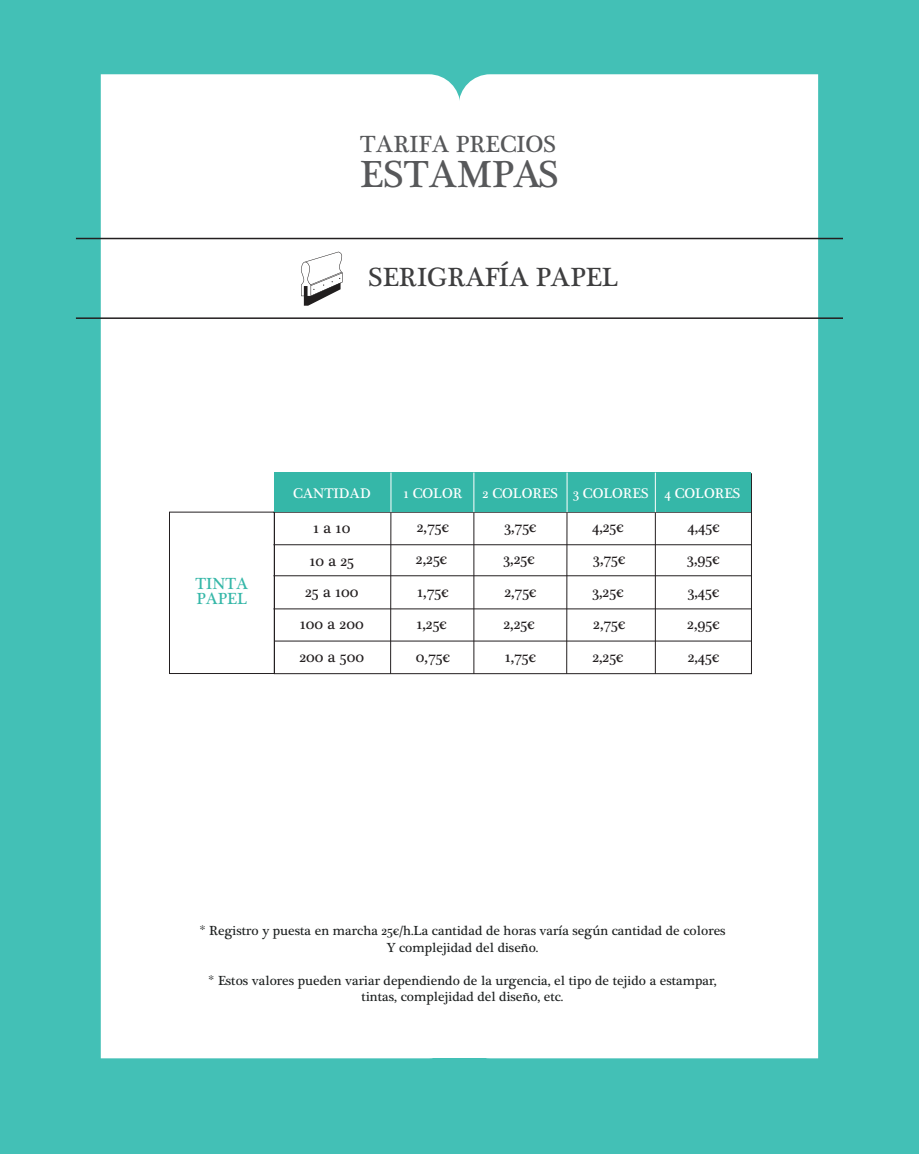
<style>
.page{position:relative;width:919px;height:1154px;background:#fff}
.page>*{position:absolute;margin:0;border:0;box-sizing:border-box;transform-origin:0 0}
.t1{font:38.7px "Plantagenet Cherokee";color:#57585a}
.t2{font:27px "Plantagenet Cherokee";color:#3e3e3f}
.t3{font:24px "Plantagenet Cherokee";color:#57585a}
.t4{font:16.5px/14.7px "Plantagenet Cherokee";color:#35b7a8}
.t5{font:16.05px/31.8px "Plantagenet Cherokee";color:#231f20;text-align:center}
.t6{font:14.25px "Plantagenet Cherokee";color:#fff}
.t7{font:13.5px/16.5px "Plantagenet Cherokee";color:#1d2020;text-align:center}
</style>
<div class="page">
<div style="left:0;top:0;width:918px;height:1154px;background:#43c0b6"></div>
<div style="left:101px;top:74px;width:357px;height:984px;background:#fff"></div>
<div style="left:458px;top:74px;width:360px;height:984px;background:#fff"></div>
<div style="left:388px;top:1008px;width:150px;height:50px;background:#fff"></div>
<hr style="left:76px;top:238px;width:766px;height:1px;background:#231f20">
<hr style="left:76px;top:317px;width:766px;height:2px;background:#231f20">
<div style="left:169px;top:512px;width:105px;height:162px;border:1px solid #231f20"></div>
<hr style="left:274px;top:641px;width:477px;height:1px;background:#231f20">
<hr style="left:273px;top:512px;width:478px;height:1px;background:#231f20">
<hr style="left:273px;top:544px;width:478px;height:1px;background:#231f20">
<hr style="left:273px;top:576px;width:478px;height:1px;background:#231f20">
<hr style="left:273px;top:609px;width:478px;height:1px;background:#231f20">
<hr style="left:390px;top:473px;width:1px;height:201px;background:#231f20">
<hr style="left:473px;top:473px;width:1px;height:201px;background:#231f20">
<hr style="left:655px;top:473px;width:1px;height:201px;background:#231f20">
<hr style="left:566px;top:473px;width:1px;height:201px;background:#231f20">
<div style="left:274px;top:473px;width:477px;height:39px;background:#35b7a8"></div>
<svg style="left:300px;top:252px;width:42px;height:54px;background:#d4d3d3"></svg>
<hr style="left:390px;top:473px;width:1px;height:39px;background:#fff">
<hr style="left:473px;top:473px;width:1px;height:39px;background:#fff">
<hr style="left:566px;top:473px;width:1px;height:39px;background:#fff">
<hr style="left:655px;top:473px;width:1px;height:39px;background:#fff">
<h3 class="t3" style="left:360px;top:130px;width:197px">TARIFA PRECIOS</h3>
<h1 class="t1" style="left:360px;top:151px;width:200px">ESTAMPAS</h1>
<h2 class="t2" style="left:368px;top:262px;width:251px">SERIGRAFÍA PAPEL</h2>
<p class="t4" style="left:195px;top:577px;width:54px">TINTA<br>PAPEL</p>
<p class="t6" style="left:293px;top:485px;width:79px">CANTIDAD</p>
<p class="t6" style="left:403px;top:485px;width:60px">1 COLOR</p>
<p class="t6" style="left:482px;top:485px;width:259px">2 COLORES 3 COLORES 4 COLORES</p>
<p class="t5" style="left:313px;top:513px;width:39px">1 a 10</p>
<p class="t5" style="left:299px;top:546px;width:66px">10 a 25<br>25 a 100<br>100 a 200<br>200 a 500</p>
<p class="t5" style="left:417px;top:511px;width:34px">2,75€</p>
<p class="t5" style="left:504px;top:511px;width:34px">3,75€</p>
<p class="t5" style="left:592px;top:511px;width:33px">4,25€</p>
<p class="t5" style="left:687px;top:511px;width:34px">4,45€</p>
<p class="t5" style="left:416px;top:543px;width:33px">2,25€</p>
<p class="t5" style="left:503px;top:543px;width:33px">3,25€</p>
<p class="t5" style="left:593px;top:543px;width:34px">3,75€</p>
<p class="t5" style="left:687px;top:543px;width:34px">3,95€</p>
<p class="t5" style="left:417px;top:577px;width:33px">1,75€</p>
<p class="t5" style="left:504px;top:577px;width:34px">2,75€</p>
<p class="t5" style="left:592px;top:577px;width:33px">3,25€</p>
<p class="t5" style="left:687px;top:577px;width:33px">3,45€</p>
<p class="t5" style="left:416px;top:608px;width:32px">1,25€</p>
<p class="t5" style="left:503px;top:608px;width:33px">2,25€</p>
<p class="t5" style="left:593px;top:608px;width:34px">2,75€</p>
<p class="t5" style="left:687px;top:608px;width:34px">2,95€</p>
<p class="t5" style="left:416px;top:641px;width:36px">0,75€</p>
<p class="t5" style="left:504px;top:641px;width:33px">1,75€</p>
<p class="t5" style="left:592px;top:641px;width:33px">2,25€</p>
<p class="t5" style="left:687px;top:641px;width:33px">2,45€</p>
<p class="t7" style="left:199px;top:923px;width:527px">* Registro y puesta en marcha 25€/h.La cantidad de horas varía según cantidad de colores<br>Y complejidad del diseño.</p>
<p class="t7" style="left:208px;top:972px;width:510px">* Estos valores pueden variar dependiendo de la urgencia, el tipo de tejido a estampar, tintas, complejidad del diseño, etc.</p>
</div>
